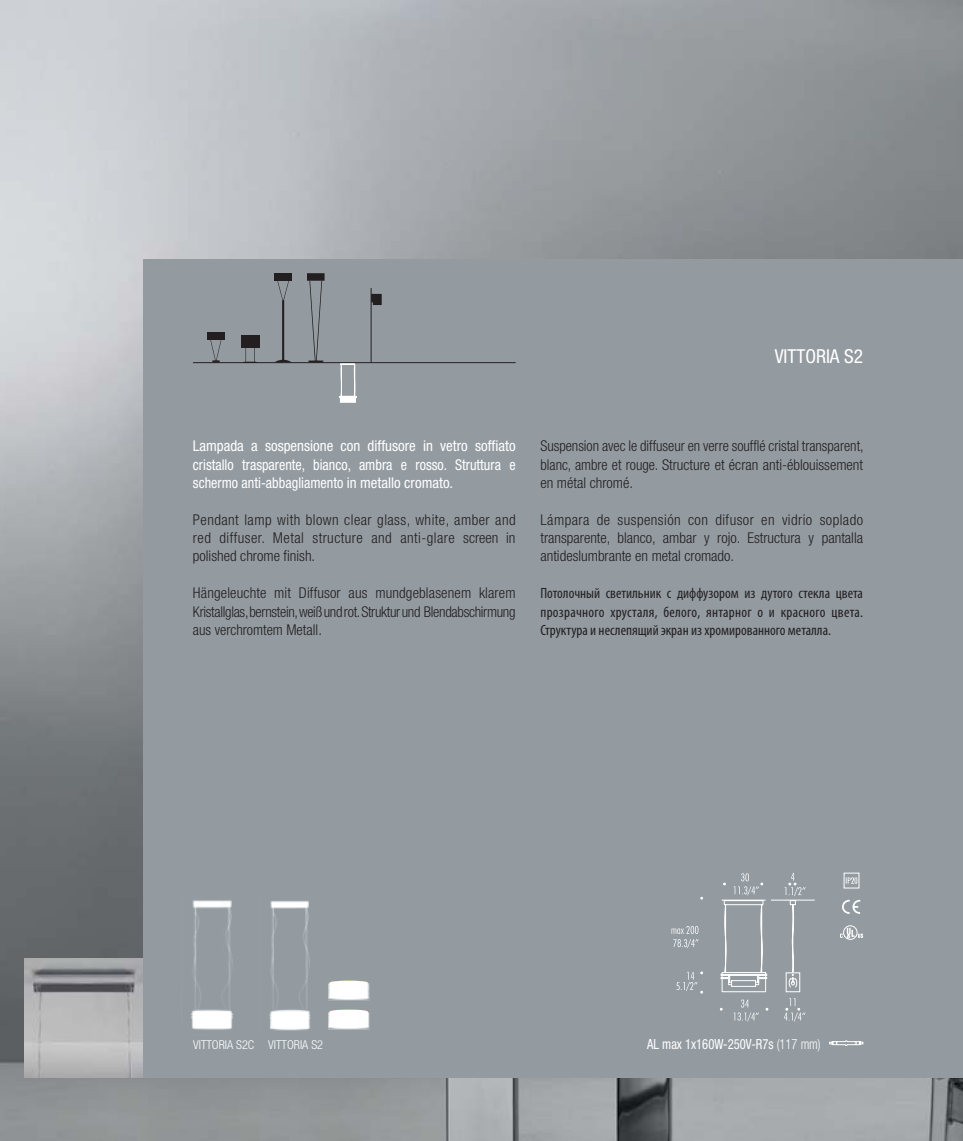
<style>
.page{position:relative;width:963px;height:1141px;background:#fff}
.page>*{position:absolute;margin:0;border:0;box-sizing:border-box;transform-origin:0 0}
.t1{font:condensed 19.25px "Helvetica Neue LT Std";color:#fff}
.t2{font:300 condensed 14.88px/18.4px "Helvetica Neue LT Std";color:#231f20;text-align:justify}
.t3{font:condensed 14.88px/18.4px "Myriad Pro";color:#231f20;text-align:justify}
.t4{font:condensed 14.88px/18.4px "Helvetica Neue LT Std";color:#fff;text-align:justify}
.t5{font:condensed 14px "Helvetica Neue LT Std";color:#fff;scale:.9 1}
.t6{font:300 condensed 12.25px "Helvetica Neue LT Std";color:#fff}
.s1{font-weight:300}
</style>
<div class="page">
<img style="left:0;top:0;width:962px;height:1141px">
<img style="left:25px;top:959px;width:119px;height:119px">
<div style="left:144px;top:259px;width:818px;height:819px;background:#939ba1"></div>
<svg style="left:671px;top:926px;width:27px;height:22px"></svg>
<svg style="left:676px;top:972px;width:26px;height:21px"></svg>
<svg style="left:733px;top:999px;width:25px;height:22px"></svg>
<svg style="left:784px;top:998px;width:21px;height:23px"></svg>
<svg style="left:720px;top:873px;width:95px;height:119px"></svg>
<hr style="left:722px;top:972px;width:43px;height:1px;background:#fff">
<svg style="left:829px;top:1040px;width:34px;height:6px"></svg>
<img style="left:269px;top:901px;width:42px;height:130px">
<img style="left:192px;top:900px;width:41px;height:88px">
<img style="left:191px;top:988px;width:42px;height:42px">
<img style="left:328px;top:981px;width:41px;height:20px">
<img style="left:328px;top:1009px;width:41px;height:21px">
<div style="left:843px;top:925px;width:14px;height:15px;border:1px solid #fff;border-radius:50%"></div>
<svg style="left:840px;top:928px;width:23px;height:10px"></svg>
<svg style="left:842px;top:899px;width:19px;height:15px"></svg>
<div style="left:843px;top:873px;width:16px;height:15px;border:1px solid #fff"></div>
<svg style="left:845px;top:877px;width:12px;height:7px"></svg>
<svg style="left:339px;top:363px;width:18px;height:40px"></svg>
<div style="left:274px;top:273px;width:18px;height:8px;background:#231f20"></div>
<svg style="left:275px;top:281px;width:16px;height:81px"></svg>
<div style="left:207px;top:332px;width:17px;height:8px;background:#231f20"></div>
<svg style="left:210px;top:340px;width:11px;height:22px"></svg>
<svg style="left:372px;top:294px;width:9px;height:11px"></svg>
<hr style="left:371px;top:288px;width:1px;height:74px;background:#231f20">
<div style="left:241px;top:336px;width:18px;height:12px;background:#231f20"></div>
<svg style="left:244px;top:348px;width:12px;height:14px"></svg>
<hr style="left:193px;top:362px;width:322px;height:1px;background:#231f20">
<div style="left:307px;top:273px;width:17px;height:8px;background:#231f20"></div>
<svg style="left:308px;top:281px;width:15px;height:81px"></svg>
<p class="t1" style="left:774px;top:349px;width:90px">VITTORIA S2</p>
<p class="t4" style="left:193px;top:438px;width:324px">Lampada a sospensione con diffusore in vetro soffiato cristallo trasparente, bianco, ambra e rosso. Struttura e schermo anti-abbagliamento in metallo cromato.</p>
<p class="t2" style="left:193px;top:511px;width:324px">Pendant lamp with blown clear glass, white, amber and red diffuser. Metal structure and anti-glare screen in polished chrome finish.</p>
<p class="t2" style="left:193px;top:585px;width:324px">Hängeleuchte mit Diffusor aus mundgeblasenem klarem Kristallglas, bernstein, weiß und rot. Struktur und Blendabschirmung aus verchromtem Metall.</p>
<p class="t2" style="left:540px;top:438px;width:324px">Suspension avec le diffuseur en verre soufflé cristal transparent, blanc, ambre et rouge. Structure et écran anti-éblouissement en métal chromé.</p>
<p class="t2" style="left:540px;top:511px;width:324px">Lámpara de suspensión con difusor en vidrio soplado transparente, blanco, ambar y rojo. Estructura y pantalla antideslumbrante en metal cromado.</p>
<p class="t3" style="left:540px;top:584px;width:324px">Потолочный светильник с диффузором из дутого стекла цвета прозрачного хрусталя, белого, янтарног о и красного цвета.<br>Структура и неслепящий экран из хромированного металла.</p>
<p class="t6" style="left:193px;top:1041px;width:131px">VITTORIA S2C VITTORIA S2</p>
<p class="t5" style="left:647px;top:1039px;width:194px">AL max 1x160W-250V-R7s <span class="s1">(117 mm)</span></p>
</div>
